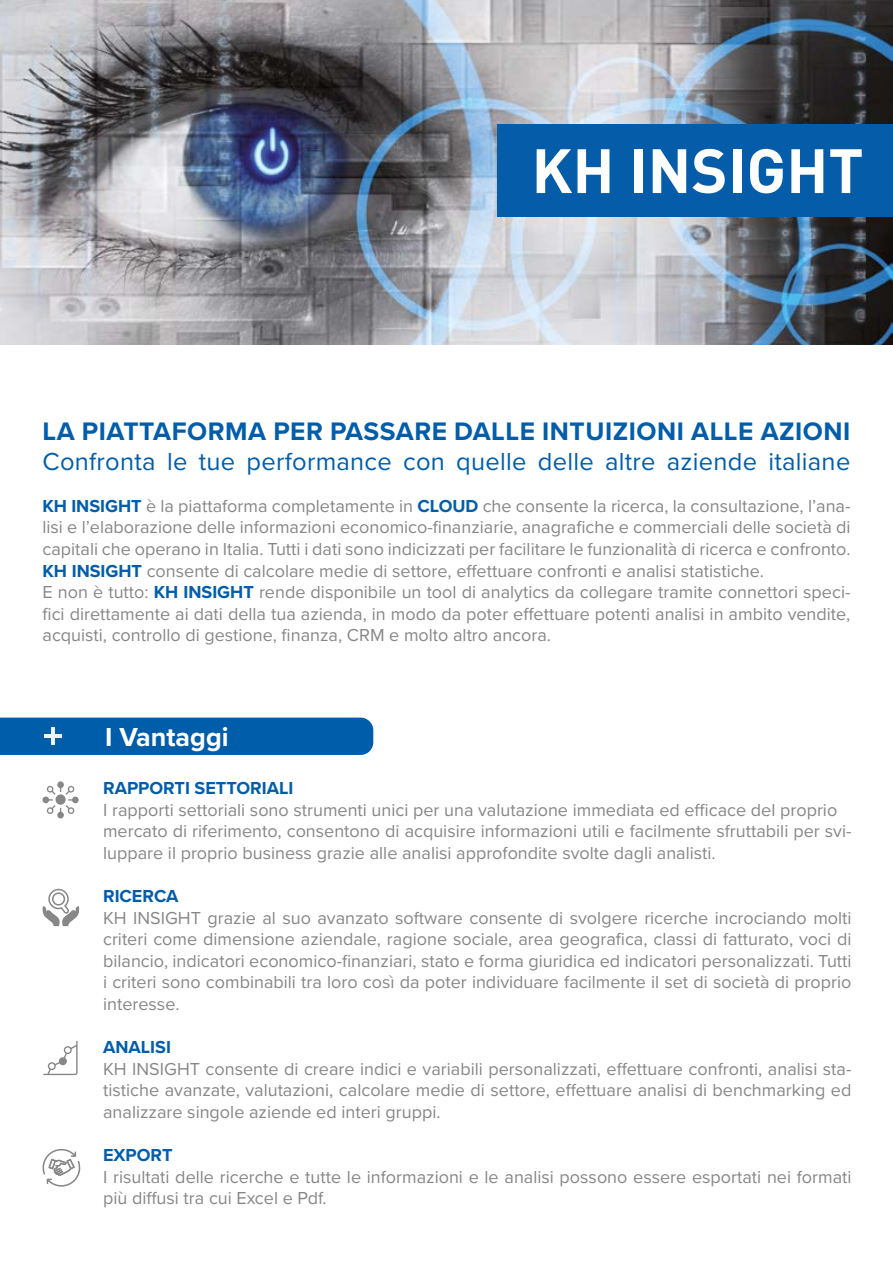
<style>
.page{position:relative;width:893px;height:1263px;background:#fff}
.page>*{position:absolute;margin:0;border:0;box-sizing:border-box;transform-origin:0 0}
.t1{font:700 61.5px "DIN";color:#fff}
.t2{font:700 27px "Proxima Nova";color:#fff}
.t3{font:700 26.25px "Proxima Nova";letter-spacing:.02em;color:#005da9}
.t4{font:25.5px "Proxima Nova";letter-spacing:.01em;color:#005da9}
.t5{font:18px/21.6px "Proxima Nova";color:#878787}
.t6{font:700 18px "Proxima Nova";color:#005da9}
.s1{font-weight:700;color:#005da9}
</style>
<div class="page">
<img style="left:0;top:0;width:893px;height:344px">
<div style="left:497px;top:124px;width:396px;height:93px;background:#055da9"></div>
<div style="left:0;top:718px;width:373px;height:37px;background:#005da9"></div>
<hr style="left:51px;top:727px;width:3px;height:18px;background:#ecf2f6">
<hr style="left:44px;top:734px;width:17px;height:4px;background:#ecf2f6">
<svg style="left:43px;top:781px;width:36px;height:37px"></svg>
<div style="left:56px;top:794px;width:10px;height:11px;background:#878787;border-radius:50%"></div>
<svg style="left:43px;top:1041px;width:35px;height:34px"></svg>
<svg style="left:42px;top:888px;width:38px;height:39px"></svg>
<svg style="left:43px;top:1149px;width:37px;height:38px"></svg>
<h1 class="t1" style="left:531px;top:131px;width:333px">KH INSIGHT</h1>
<h3 class="t3" style="left:43px;top:411px;width:809px">LA PIATTAFORMA PER PASSARE DALLE INTUIZIONI ALLE AZIONI</h3>
<h3 class="t4" style="left:43px;top:443px;width:809px">Confronta le tue performance con quelle delle altre aziende italiane</h3>
<p class="t5" style="left:43px;top:494px;width:809px"><span class="s1">KH INSIGHT</span> è la piattaforma completamente in <span class="s1">CLOUD</span> che consente la ricerca, la consultazione, l’ana&shy;lisi e l’elaborazione delle informazioni economico-finanziarie, anagrafiche e commerciali delle società di capitali che operano in Italia. Tutti i dati sono indicizzati per facilitare le funzionalità di ricerca e confronto.<br><span class="s1">KH INSIGHT</span> consente di calcolare medie di settore, effettuare confronti e analisi statistiche.<br>E non è tutto: <span class="s1">KH INSIGHT</span> rende disponibile un tool di analytics da collegare tramite connettori speci&shy;fici direttamente ai dati della tua azienda, in modo da poter effettuare potenti analisi in ambito vendite, acquisti, controllo di gestione, finanza, CRM e molto altro ancora.</p>
<h2 class="t2" style="left:105px;top:716px;width:125px">I Vantaggi</h2>
<p class="t6" style="left:103px;top:774px;width:192px">RAPPORTI SETTORIALI</p>
<p class="t5" style="left:103px;top:798px;width:750px">I rapporti settoriali sono strumenti unici per una valutazione immediata ed efficace del proprio mercato di riferimento, consentono di acquisire informazioni utili e facilmente sfruttabili per svi&shy;luppare il proprio business grazie alle analisi approfondite svolte dagli analisti.</p>
<p class="t6" style="left:103px;top:882px;width:77px">RICERCA</p>
<p class="t5" style="left:103px;top:906px;width:750px;text-align:justify">KH INSIGHT grazie al suo avanzato software consente di svolgere ricerche incrociando molti criteri come dimensione aziendale, ragione sociale, area geografica, classi di fatturato, voci di bilancio, indicatori economico-finanziari, stato e forma giuridica ed indicatori personalizzati. Tutti i criteri sono combinabili tra loro così da poter individuare facilmente il set di società di proprio interesse.</p>
<p class="t6" style="left:103px;top:1034px;width:69px">ANALISI</p>
<p class="t5" style="left:103px;top:1057px;width:750px;text-align:justify">KH INSIGHT consente di creare indici e variabili personalizzati, effettuare confronti, analisi sta&shy;tistiche avanzate, valutazioni, calcolare medie di settore, effettuare analisi di benchmarking ed analizzare singole aziende ed interi gruppi.</p>
<p class="t6" style="left:103px;top:1142px;width:71px">EXPORT</p>
<p class="t5" style="left:103px;top:1165px;width:750px">I risultati delle ricerche e tutte le informazioni e le analisi possono essere esportati nei formati più diffusi tra cui Excel e Pdf.</p>
</div>
